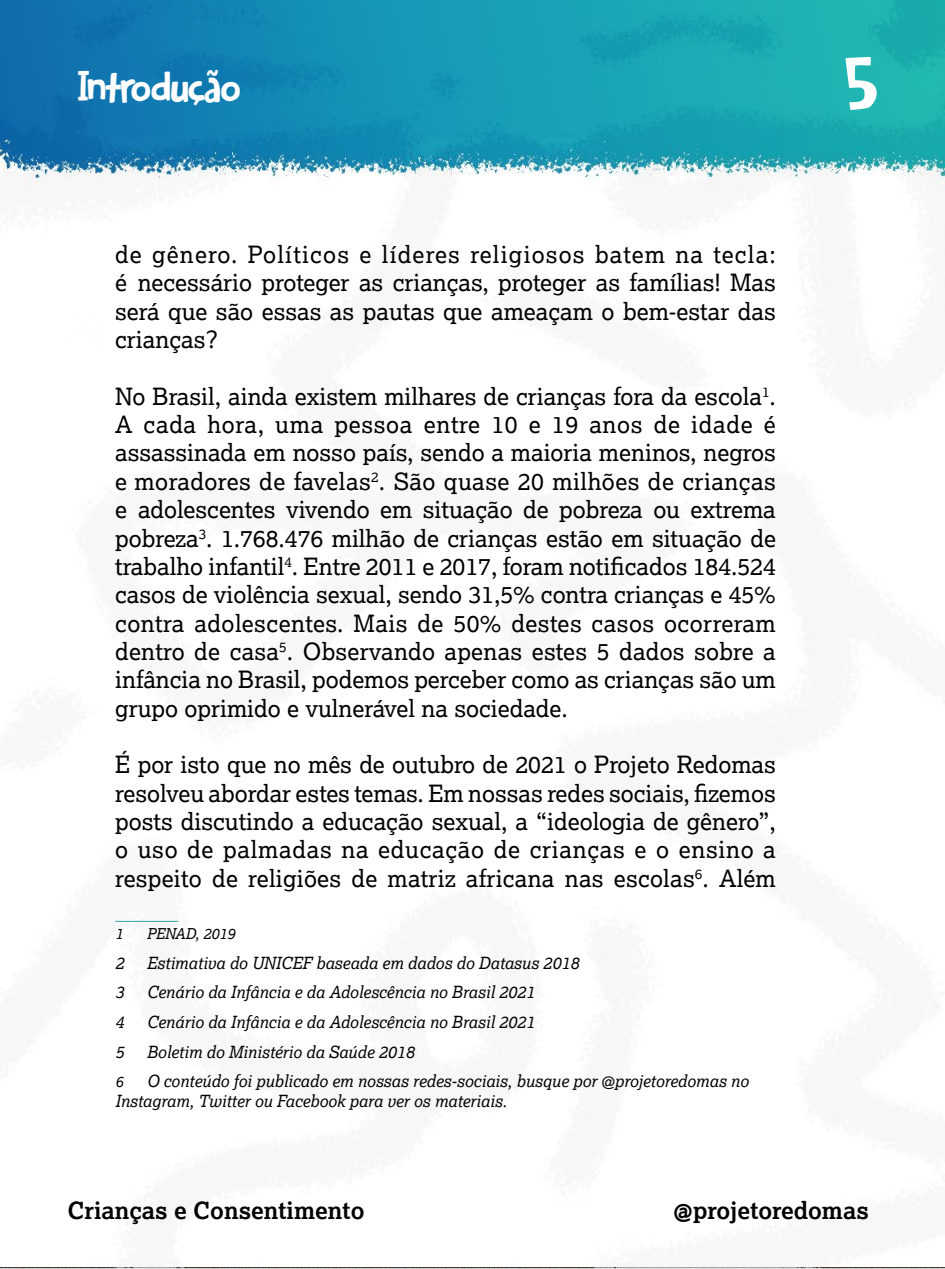
<style>
.page{position:relative;width:945px;height:1269px;background:#fff}
.page>*{position:absolute;margin:0;border:0;box-sizing:border-box;transform-origin:0 0}
.t1{font:65.62px "DK Hobgoblin";color:#fff}
.t2{font:38.5px "DK Hobgoblin";letter-spacing:-.055em;color:#fff}
.t3{font:23.62px/28.3px "Lexia";color:#000;text-align:justify}
.t4{font:700 23.62px "Lexia";color:#010202}
.t5{font:italic 16.62px/19.9px "Lexia";color:#000}
.t6{font:italic 14.88px "Lexia";color:#000}
.s1{color:#010202}
</style>
<div class="page">
<img style="left:0;top:0;width:945px;height:1269px">
<hr style="left:115px;top:921px;width:63px;height:1px;background:#38a3a5">
<h2 class="t2" style="left:77px;top:60px;width:166px">Introdução</h2>
<p class="t3" style="left:115px;top:240px;width:662px"><span class="s1">de gênero. Políticos e líderes religiosos batem na tecla: é necessário proteger</span> as crianças, proteger as famílias! Mas será que são essas as pautas que ameaçam o bem-estar das crianças?</p>
<p class="t3" style="left:115px;top:381px;width:662px">No Brasil, ainda existem milhares de crianças fora da escola<sup>1</sup>.<br>A cada hora, uma pessoa entre 10 e 19 anos de idade é assassinada em nosso país, sendo a maioria meninos, negros e moradores de favelas<sup>2</sup>. São quase 20 milhões de crianças e adolescentes vivendo em situação de pobreza ou extrema pobreza<sup>3</sup>. 1.768.476 milhão de crianças estão em situação de trabalho infantil<sup>4</sup>. Entre 2011 e 2017, foram notificados 184.524 casos de violência sexual, sendo 31,5% contra crianças e 45% contra adolescentes. Mais de 50% destes casos ocorreram dentro de casa<sup>5</sup>. Observando apenas estes 5 dados sobre a infância no Brasil, podemos perceber como as crianças são um grupo oprimido e vulnerável na sociedade.</p>
<p class="t3" style="left:115px;top:750px;width:662px">É por isto que no mês de outubro de 2021 o Projeto Redomas resolveu abordar estes temas. Em nossas redes sociais, fizemos posts discutindo a educação sexual, a “ideologia de gênero”, o uso de palmadas na educação de crianças e o ensino a respeito de religiões de matriz africana nas escolas<sup>6</sup>. Além</p>
<p class="t6" style="left:115px;top:924px;width:10px">1</p>
<p class="t6" style="left:147px;top:924px;width:90px">PENAD, 2019</p>
<p class="t5" style="left:115px;top:952px;width:11px">2</p>
<p class="t5" style="left:147px;top:952px;width:434px">Estimativa do UNICEF baseada em dados do Datasus 2018</p>
<p class="t5" style="left:115px;top:982px;width:11px">3</p>
<p class="t5" style="left:147px;top:982px;width:390px">Cenário da Infância e da Adolescência no Brasil 2021</p>
<p class="t5" style="left:115px;top:1011px;width:11px">4</p>
<p class="t5" style="left:147px;top:1011px;width:390px">Cenário da Infância e da Adolescência no Brasil 2021</p>
<p class="t5" style="left:115px;top:1041px;width:11px">5</p>
<p class="t5" style="left:147px;top:1041px;width:269px">Boletim do Ministério da Saúde 2018</p>
<p class="t6" style="left:115px;top:1072px;width:10px">6</p>
<p class="t5" style="left:115px;top:1071px;width:635px;text-indent:32px">O conteúdo foi publicado em nossas redes-sociais, busque por @projetoredomas no<br>Instagram, Twitter ou Facebook para ver os materiais.</p>
<h1 class="t1" style="left:844px;top:37px;width:37px">5</h1>
<p class="t4" style="left:67px;top:1196px;width:299px">Crianças e Consentimento</p>
<p class="t4" style="left:673px;top:1196px;width:197px">@projetoredomas</p>
</div>
